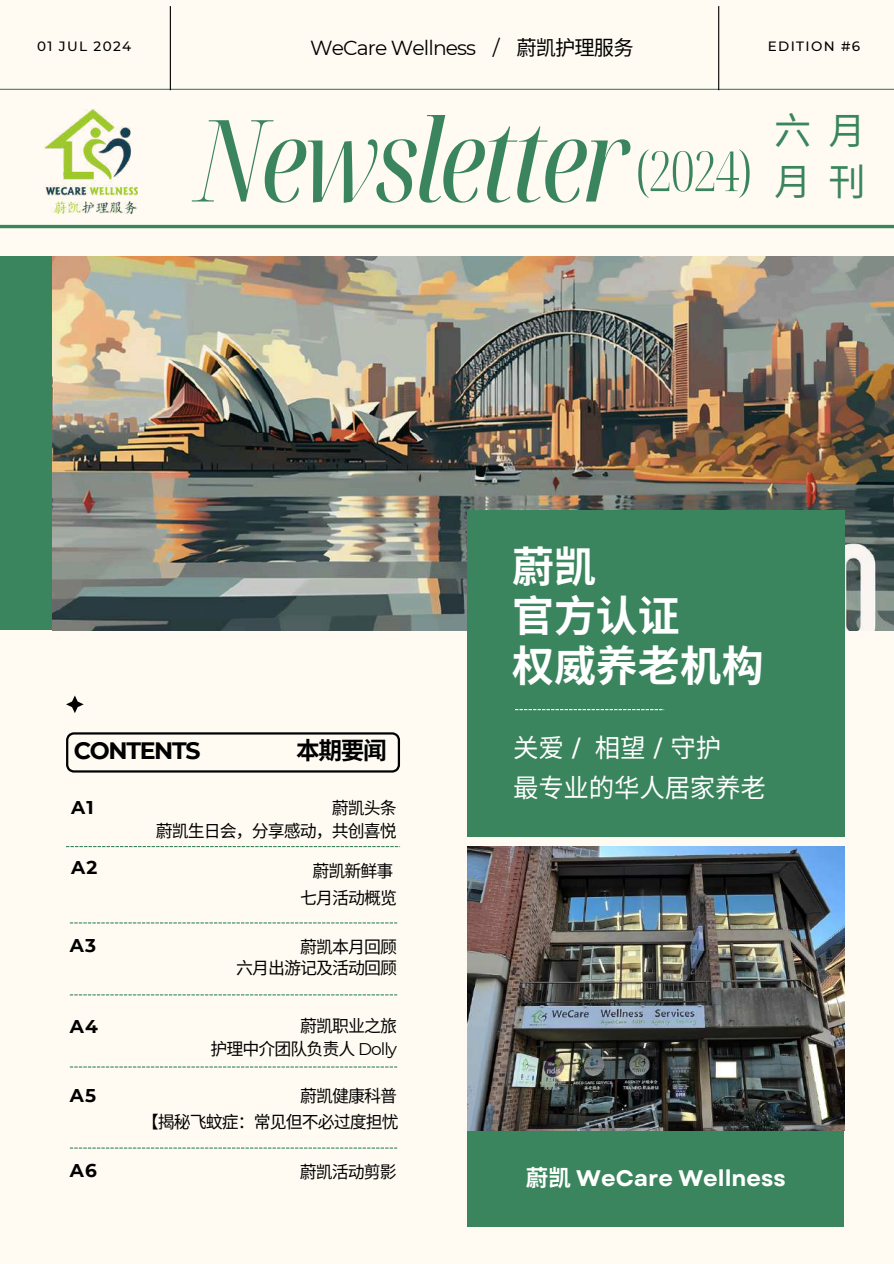
<style>
.page{position:relative;width:894px;height:1264px;background:#fff}
.page>*{position:absolute;margin:0;border:0;box-sizing:border-box;transform-origin:0 0}
.t1{font:italic extra-condensed 113.85px "Noto Serif Display";letter-spacing:-.035em;color:#3a855d}
.t2{font:300 extra-condensed 55.35px "Noto Serif Display";color:#3a855d}
.t3{font:700 41.85px/49.5px "Noto Sans CJ Ksc";color:#fff}
.t4{font:37.2px/50.8px "Noto Sans CJ Ksc";color:#3a855d}
.t5{font:25.5px/40.5px "Noto Sans CJ Ksc";letter-spacing:-.01em;color:#fff}
.t6{font:700 23.7px "Montserrat";letter-spacing:-.055em;color:#000}
.t7{font:700 23.7px "Noto Sans CJ Ksc";color:#000}
.t8{font:700 22.5px "Garet";color:#fff}
.t9{font:20.25px "Montserrat";letter-spacing:-.045em;color:#000}
.t10{font:700 18.45px "Montserrat";letter-spacing:.055em;color:#000}
.t11{font:16.95px "Noto Sans CJ Ksc";letter-spacing:-.055em;color:#000}
.t12{font:500 13.5px "Montserrat";letter-spacing:.1em;color:#000}
.s1{font-family:"Noto Sans CJ Ksc"}
.s2{font-family:"Montserrat"}
.s3{font-family:"Garet"}
</style>
<div class="page">
<div style="left:0;top:0;width:893px;height:1263px;background:#fffbf2"></div>
<hr style="left:0;top:89px;width:893px;height:1px;background:#3a855d">
<hr style="left:0;top:225px;width:893px;height:3px;background:#3a855d">
<hr style="left:718px;top:6px;width:1px;height:84px;background:#000">
<hr style="left:170px;top:6px;width:1px;height:84px;background:#000">
<img style="left:44px;top:109px;width:93px;height:105px">
<div style="left:0;top:256px;width:489px;height:374px;background:#3a855d"></div>
<img style="left:53px;top:256px;width:840px;height:374px">
<div style="left:467px;top:510px;width:377px;height:326px;background:#3a855d"></div>
<img style="left:467px;top:846px;width:377px;height:284px">
<div style="left:467px;top:1130px;width:377px;height:96px;background:#3a855d"></div>
<svg style="left:66px;top:732px;width:334px;height:40px"></svg>
<svg style="left:66px;top:846px;width:334px;height:1px"></svg>
<svg style="left:515px;top:709px;width:149px;height:1px"></svg>
<svg style="left:70px;top:922px;width:327px;height:1px"></svg>
<svg style="left:70px;top:994px;width:327px;height:1px"></svg>
<svg style="left:70px;top:1066px;width:327px;height:1px"></svg>
<svg style="left:70px;top:1147px;width:327px;height:1px"></svg>
<svg style="left:66px;top:695px;width:18px;height:18px"></svg>
<p class="t12" style="left:37px;top:38px;width:95px">01 JUL 2024</p>
<p class="t9" style="left:310px;top:36px;width:325px">WeCare Wellness / <span class="s1">蔚凯护理服务</span></p>
<p class="t12" style="left:767px;top:38px;width:94px">EDITION #6</p>
<h1 class="t1" style="left:195px;top:80px;width:434px">Newsletter</h1>
<h2 class="t2" style="left:635px;top:132px;width:118px">(2024)</h2>
<h3 class="t4" style="left:774px;top:103px;width:39px">六月</h3>
<h3 class="t4" style="left:828px;top:103px;width:39px">月刊</h3>
<h3 class="t6" style="left:74px;top:736px;width:128px">CONTENTS</h3>
<h3 class="t7" style="left:296px;top:732px;width:92px">本期要闻</h3>
<p class="t10" style="left:71px;top:796px;width:24px">A1</p>
<p class="t11" style="left:332px;top:794px;width:66px">蔚凯头条</p>
<p class="t11" style="left:156px;top:817px;width:242px">蔚凯生日会，分享感动，共创喜悦</p>
<p class="t10" style="left:71px;top:856px;width:28px">A2</p>
<p class="t11" style="left:312px;top:856px;width:82px">蔚凯新鲜事</p>
<p class="t11" style="left:300px;top:884px;width:98px">七月活动概览</p>
<p class="t10" style="left:70px;top:933px;width:28px">A3</p>
<p class="t11" style="left:300px;top:933px;width:98px">蔚凯本月回顾</p>
<p class="t11" style="left:236px;top:954px;width:162px">六月出游记及活动回顾</p>
<p class="t10" style="left:70px;top:1015px;width:29px">A4</p>
<p class="t11" style="left:300px;top:1012px;width:98px">蔚凯职业之旅</p>
<p class="t11" style="left:210px;top:1035px;width:188px">护理中介团队负责人 <span class="s2">Dolly</span></p>
<p class="t10" style="left:70px;top:1084px;width:28px">A5</p>
<p class="t11" style="left:300px;top:1082px;width:98px">蔚凯健康科普</p>
<p class="t11" style="left:142px;top:1108px;width:258px">【揭秘飞蚊症：常见但不必过度担忧</p>
<h3 class="t3" style="left:512px;top:539px;width:253px">蔚凯<br>官方认证<br>权威养老机构</h3>
<h3 class="t5" style="left:513px;top:725px;width:252px">关爱<span class="s3">/</span> 相望<span class="s3">/</span>守护<br>最专业的华人居家养老</h3>
<p class="t10" style="left:70px;top:1158px;width:28px">A6</p>
<p class="t11" style="left:300px;top:1158px;width:98px">蔚凯活动剪影</p>
<h3 class="t8" style="left:526px;top:1161px;width:261px"><span class="s1">蔚凯</span> WeCare Wellness</h3>
</div>
